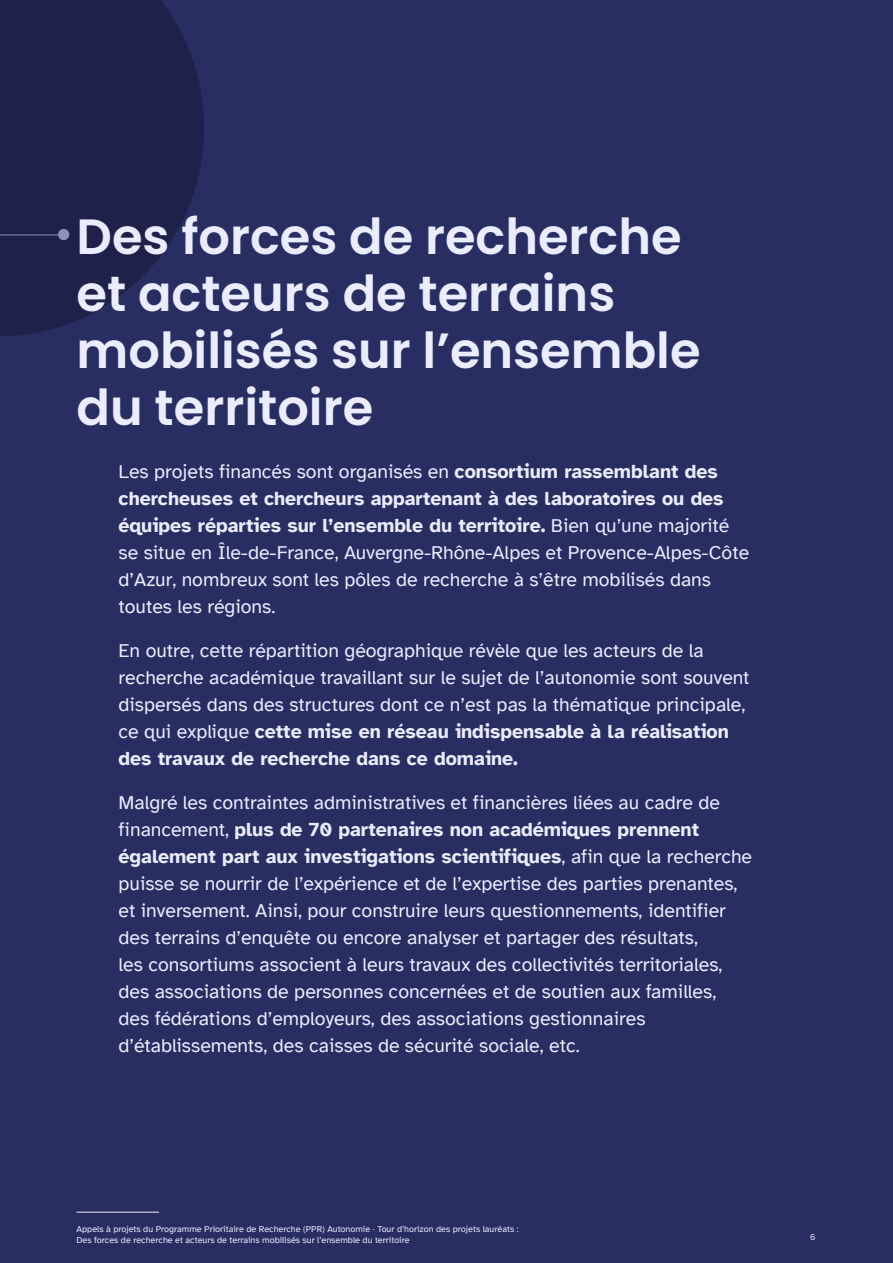
<style>
.page{position:relative;width:893px;height:1263px;background:#282d62}
.page>*{position:absolute;margin:0;border:0;box-sizing:border-box;transform-origin:0 0}
.Chapitre_H1_petit{font:600 49.5px/57px "Poppins";color:#ebecff}
.P_chapitres{font:19.5px/27px "Atkinson Hyperlegible";color:#ebecff}
.t1{font:9px/10.8px "Atkinson Hyperlegible";color:#ebecff}
.s1{font-weight:700}
</style>
<div class="page">
<svg style="left:0;top:0;width:204px;height:336px;background:#1f234d"></svg>
<hr style="left:77px;top:1212px;width:82px;height:1px;background:#ebecff">
<hr style="left:0;top:235px;width:59px;height:1px;background:#8c91bd">
<div style="left:58px;top:229px;width:11px;height:11px;background:#8c91bd;border-radius:50%"></div>
<h1 class="Chapitre_H1_petit" style="left:77px;top:208px;width:625px">Des forces de recherche et acteurs de terrains mobilisés sur l’ensemble du territoire</h1>
<p class="P_chapitres" style="left:119px;top:458px;width:632px">Les projets financés sont organisés en <span class="s1">consortium rassemblant des chercheuses et chercheurs appartenant à des laboratoires ou des équipes réparties sur l’ensemble du territoire.</span> Bien qu’une majorité se situe en Île-de-France, Auvergne-Rhône-Alpes et Provence-Alpes-Côte d’Azur, nombreux sont les pôles de recherche à s’être mobilisés dans toutes les régions.</p>
<p class="P_chapitres" style="left:119px;top:637px;width:632px">En outre, cette répartition géographique révèle que les acteurs de la recherche académique travaillant sur le sujet de l’autonomie sont souvent dispersés dans des structures dont ce n’est pas la thématique principale, ce qui explique <span class="s1">cette mise en réseau indispensable à la réalisation des travaux de recherche dans ce domaine.</span></p>
<p class="P_chapitres" style="left:119px;top:789px;width:635px">Malgré les contraintes administratives et financières liées au cadre de financement, <span class="s1">plus de 70 partenaires non académiques prennent également part aux investigations scientifiques</span>, afin que la recherche puisse se nourrir de l’expérience et de l’expertise des parties prenantes, et inversement. Ainsi, pour construire leurs questionnements, identifier des terrains d’enquête ou encore analyser et partager des résultats,<br>les consortiums associent à leurs travaux des collectivités territoriales, des associations de personnes concernées et de soutien aux familles,<br>des fédérations d’employeurs, des associations gestionnaires d’établissements, des caisses de sécurité sociale, etc.</p>
<p class="t1" style="left:77px;top:1224px;width:444px">Appels à projets du Programme Prioritaire de Recherche (PPR) Autonomie · Tour d’horizon des projets lauréats :<br>Des forces de recherche et acteurs de terrains mobilisés sur l’ensemble du territoire</p>
<p class="t1" style="left:810px;top:1232px;width:7px">6</p>
</div>
